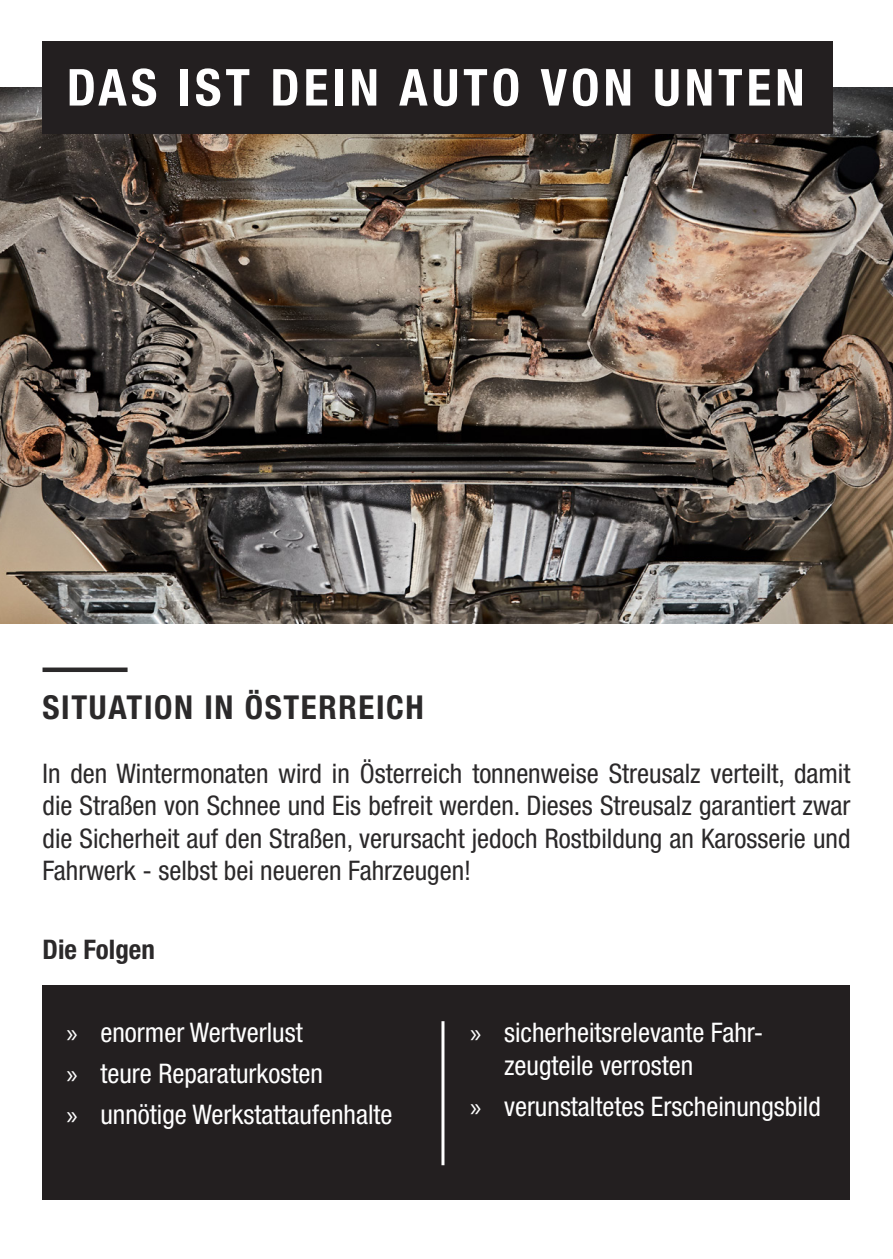
<style>
.page{position:relative;width:893px;height:1259px;background:#fff}
.page>*{position:absolute;margin:0;border:0;box-sizing:border-box;transform-origin:0 0}
.t1{font:700 condensed 51px "Helvetica Neue";letter-spacing:.08em;color:#fff}
.t2{font:700 condensed 33px "Helvetica Neue";letter-spacing:.05em;color:#2b292a}
.t3{font:condensed 27px/32.4px "Helvetica Neue";color:#2b292a;text-align:justify}
.t4{font:condensed 27px/32.4px "Helvetica Neue";color:#fff}
.t5{font:700 condensed 27px "Helvetica Neue";color:#2b292a}
.s1{font-family:"Myriad Pro";font-stretch:normal}
</style>
<div class="page">
<img style="left:0;top:87px;width:893px;height:536px">
<div style="left:43px;top:41px;width:790px;height:92px;background:#231f20"></div>
<div style="left:43px;top:667px;width:85px;height:5px;background:#2b292a"></div>
<div style="left:43px;top:984px;width:807px;height:215px;background:#231f20"></div>
<hr style="left:441px;top:1021px;width:3px;height:144px;background:#fff">
<p class="t1" style="left:67px;top:57px;width:739px">DAS IST DEIN AUTO VON UNTEN</p>
<p class="t2" style="left:43px;top:687px;width:383px">SITUATION IN ÖSTERREICH</p>
<p class="t3" style="left:43px;top:757px;width:809px">In den Wintermonaten wird in Österreich tonnenweise Streusalz verteilt, damit die Straßen von Schnee und Eis befreit werden. Dieses Streusalz garantiert zwar die Sicherheit auf den Straßen, verursacht jedoch Rostbildung an Karosserie und Fahrwerk - selbst bei neueren Fahrzeugen!</p>
<p class="t5" style="left:43px;top:933px;width:114px">Die Folgen</p>
<p class="t4" style="left:66px;top:1016px;width:238px"><span class="s1">»</span> enormer Wertverlust</p>
<p class="t4" style="left:66px;top:1057px;width:258px"><span class="s1">»</span> teure Reparaturkosten</p>
<p class="t4" style="left:66px;top:1098px;width:328px"><span class="s1">»</span> unnötige Werkstattaufenhalte</p>
<p class="t4" style="left:504px;top:1016px;width:261px;text-indent:-34px"><span class="s1">»</span> sicherheitsrelevante Fahr&shy;zeugteile verrosten</p>
<p class="t4" style="left:470px;top:1090px;width:352px"><span class="s1">»</span> verunstaltetes Erscheinungsbild</p>
</div>
